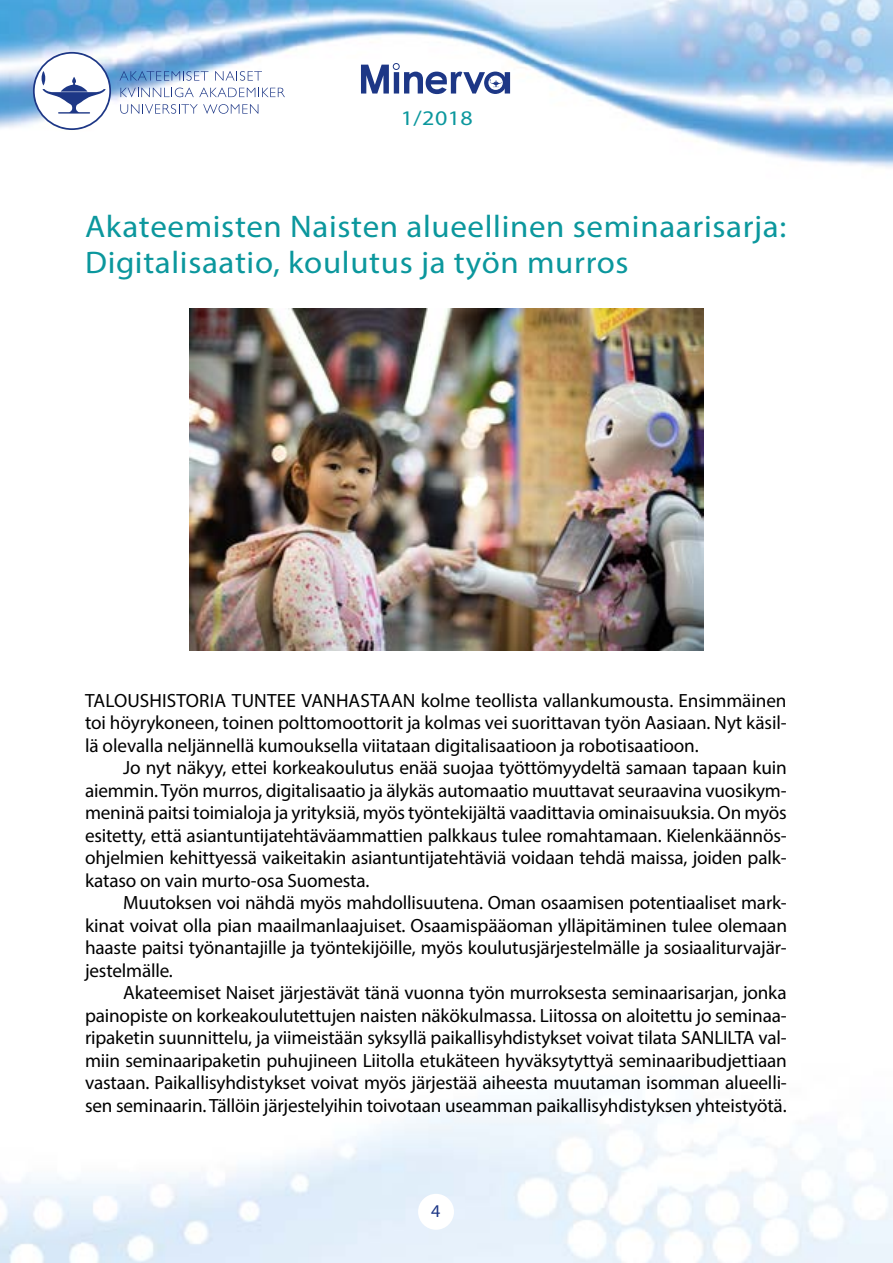
<style>
.page{position:relative;width:893px;height:1263px;background:#fff}
.page>*{position:absolute;margin:0;border:0;box-sizing:border-box;transform-origin:0 0}
.t1{font:31.35px/36px "Myriad Pro";letter-spacing:.02em;color:#0b979d;scale:1.05 1}
.t2{font:20.85px "Myriad Pro";color:#0b979d;scale:1.15 1}
.t3{font:19.2px/22.5px "Myriad Pro";letter-spacing:-.01em;color:#000;text-align:justify}
.t4{font:18px "Myriad Pro";color:#1d3786}
</style>
<div class="page">
<img style="left:0;top:0;width:893px;height:168px">
<svg style="left:120px;top:104px;width:138px;height:10px"></svg>
<svg style="left:120px;top:88px;width:165px;height:9px"></svg>
<svg style="left:119px;top:71px;width:89px;height:10px"></svg>
<svg style="left:215px;top:71px;width:47px;height:10px"></svg>
<svg style="left:33px;top:52px;width:78px;height:78px"></svg>
<div style="left:35px;top:54px;width:74px;height:74px;background:#fff;border-radius:50%"></div>
<svg style="left:42px;top:71px;width:64px;height:43px"></svg>
<div style="left:393px;top:63px;width:7px;height:7px;border:1px solid #1d3786;border-radius:50%"></div>
<svg style="left:361px;top:64px;width:149px;height:30px"></svg>
<img style="left:190px;top:308px;width:513px;height:343px">
<p class="t2" style="left:401px;top:105px;width:64px">1/2018</p>
<h1 class="t1" style="left:85px;top:208px;width:669px">Akateemisten Naisten alueellinen seminaarisarja:<br>Digitalisaatio, koulutus ja työn murros</h1>
<p class="t3" style="left:85px;top:689px;width:703px">TALOUSHISTORIA TUNTEE VANHASTAAN kolme teollista vallankumousta. Ensimmäinen toi höyrykoneen, toinen polttomoottorit ja kolmas vei suorittavan työn Aasiaan. Nyt käsil&shy;lä olevalla neljännellä kumouksella viitataan digitalisaatioon ja robotisaatioon.</p>
<p class="t3" style="left:85px;top:756px;width:703px;text-indent:38px">Jo nyt näkyy, ettei korkeakoulutus enää suojaa työttömyydeltä samaan tapaan kuin aiemmin. Työn murros, digitalisaatio ja älykäs automaatio muuttavat seuraavina vuosikym&shy;meninä paitsi toimialoja ja yrityksiä, myös työntekijältä vaadittavia ominaisuuksia. On myös esitetty, että asiantuntijatehtäväammattien palkkaus tulee romahtamaan. Kielenkäännös&shy;ohjelmien kehittyessä vaikeitakin asiantuntijatehtäviä voidaan tehdä maissa, joiden palk&shy;kataso on vain murto-osa Suomesta.</p>
<p class="t3" style="left:85px;top:891px;width:704px;text-indent:38px">Muutoksen voi nähdä myös mahdollisuutena. Oman osaamisen potentiaaliset mark&shy;kinat voivat olla pian maailmanlaajuiset. Osaamispääoman ylläpitäminen tulee olemaan haaste paitsi työnantajille ja työntekijöille, myös koulutusjärjestelmälle ja sosiaaliturvajär&shy;jestelmälle.</p>
<p class="t3" style="left:85px;top:981px;width:703px;text-indent:38px">Akateemiset Naiset järjestävät tänä vuonna työn murroksesta seminaarisarjan, jonka painopiste on korkeakoulutettujen naisten näkökulmassa. Liitossa on aloitettu jo seminaa&shy;ripaketin suunnittelu, ja viimeistään syksyllä paikallisyhdistykset voivat tilata SANLILTA val&shy;miin seminaaripaketin puhujineen Liitolla etukäteen hyväksytyttyä seminaaribudjettiaan vastaan. Paikallisyhdistykset voivat myös järjestää aiheesta muutaman isomman alueelli&shy;sen seminaarin. Tällöin järjestelyihin toivotaan useamman paikallisyhdistyksen yhteistyötä.</p>
<p class="t4" style="left:431px;top:1200px;width:11px">4</p>
</div>
